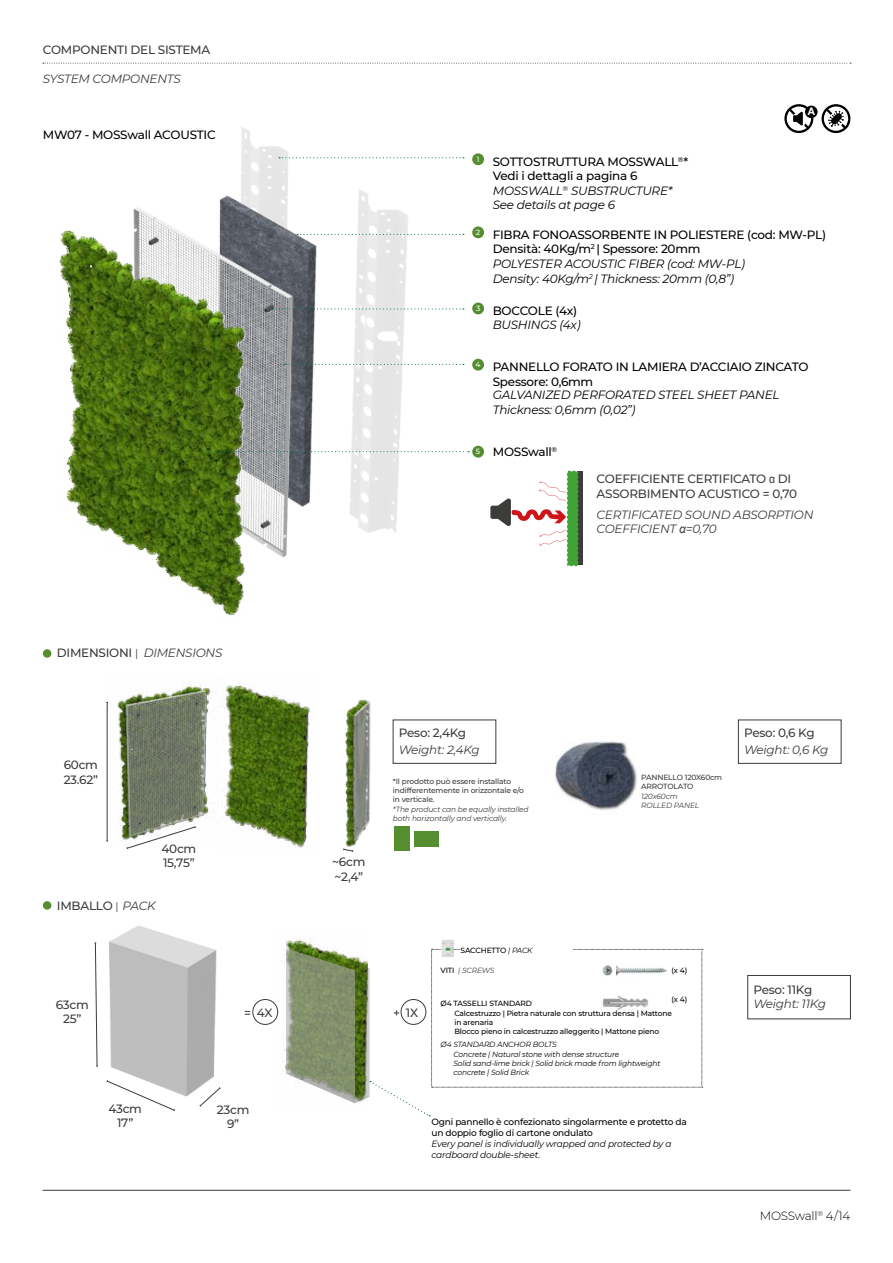
<style>
.page{position:relative;width:893px;height:1263px;background:#fff}
.page>*{position:absolute;margin:0;border:0;box-sizing:border-box;transform-origin:0 0}
.t1{font:500 12px/14.4px "Montserrat";letter-spacing:-.02em;color:#000}
.t2{font:500 12px/14.4px "Montserrat";letter-spacing:-.02em;color:#3c3c3b}
.t3{font:italic 12px/14.4px "Montserrat";letter-spacing:-.02em;color:#000}
.t4{font:italic 12px/14.4px "Montserrat";letter-spacing:-.02em;color:#3c3c3b}
.t5{font:300 12px "Montserrat";letter-spacing:-.02em;color:#000}
.t6{font:700 10.5px "Helvetica Neue";color:#fff}
.t7{font:500 9px/10.8px "Montserrat";letter-spacing:-.02em;color:#000}
.t8{font:italic 9px/10.8px "Montserrat";letter-spacing:-.02em;color:#000}
.t9{font:500 7.5px/9px "Montserrat";letter-spacing:-.02em;color:#000}
.t10{font:italic 7.5px/10.8px "Montserrat";letter-spacing:-.02em;color:#000}
.t11{font:500 7.5px/9px "Montserrat";letter-spacing:-.02em;color:#3c3c3b}
.t12{font:italic 7.5px/9px "Montserrat";letter-spacing:-.02em;color:#3c3c3b}
.t13{font:500 7.5px "Montserrat";color:#fff}
.t14{font:500 7.05px "Montserrat";color:#000}
.s1{font-family:"Arial Narrow";font-weight:400}
.s2{font-family:"Arial"}
.s3{font-weight:400;font-size:10.5px}
.s4{font-weight:400;font-style:italic}
.s5{font-weight:500;font-style:normal;color:#000}
</style>
<div class="page">
<hr style="left:43px;top:1190px;width:807px;height:1px;background:#3c3c3b">
<img style="left:241px;top:127px;width:178px;height:406px">
<img style="left:219px;top:178px;width:125px;height:340px">
<img style="left:133px;top:204px;width:190px;height:353px">
<img style="left:59px;top:224px;width:193px;height:392px">
<img style="left:221px;top:683px;width:89px;height:165px">
<img style="left:106px;top:682px;width:109px;height:163px">
<img style="left:345px;top:699px;width:26px;height:153px">
<img style="left:555px;top:741px;width:82px;height:70px">
<svg style="left:821px;top:104px;width:29px;height:29px"></svg>
<svg style="left:784px;top:104px;width:29px;height:29px"></svg>
<div style="left:805px;top:106px;width:13px;height:12px;background:#000;border-radius:50%"></div>
<div style="left:472px;top:153px;width:12px;height:12px;background:#558d31;border-radius:50%"></div>
<div style="left:472px;top:226px;width:12px;height:12px;background:#558d31;border-radius:50%"></div>
<div style="left:472px;top:303px;width:12px;height:11px;background:#558d31;border-radius:50%"></div>
<div style="left:472px;top:359px;width:12px;height:12px;background:#558d31;border-radius:50%"></div>
<div style="left:472px;top:446px;width:12px;height:12px;background:#558d31;border-radius:50%"></div>
<svg style="left:272px;top:308px;width:192px;height:2px"></svg>
<svg style="left:285px;top:364px;width:179px;height:1px"></svg>
<svg style="left:279px;top:157px;width:185px;height:1px"></svg>
<svg style="left:297px;top:234px;width:167px;height:1px"></svg>
<svg style="left:215px;top:451px;width:254px;height:1px"></svg>
<img style="left:94px;top:925px;width:164px;height:172px">
<img style="left:274px;top:939px;width:39px;height:131px">
<div style="left:747px;top:975px;width:104px;height:44px;border:1px solid #3c3c3b"></div>
<svg style="left:126px;top:826px;width:70px;height:23px"></svg>
<svg style="left:343px;top:848px;width:10px;height:4px"></svg>
<svg style="left:106px;top:1080px;width:69px;height:31px"></svg>
<svg style="left:199px;top:1087px;width:22px;height:20px"></svg>
<svg style="left:95px;top:942px;width:3px;height:125px"></svg>
<div style="left:43px;top:649px;width:8px;height:9px;background:#558d31;border-radius:50%"></div>
<div style="left:43px;top:901px;width:8px;height:9px;background:#558d31;border-radius:50%"></div>
<div style="left:253px;top:999px;width:25px;height:25px;border:1px solid #3c3c3b;border-radius:50%"></div>
<hr style="left:107px;top:702px;width:1px;height:139px;background:#3c3c3b">
<svg style="left:286px;top:946px;width:417px;height:170px"></svg>
<img style="left:441px;top:940px;width:13px;height:17px">
<div style="left:394px;top:827px;width:15px;height:24px;background:#558d31"></div>
<div style="left:415px;top:831px;width:24px;height:15px;background:#558d31"></div>
<svg style="left:43px;top:63px;width:808px;height:1px"></svg>
<div style="left:577px;top:472px;width:6px;height:93px;background:#3c3c3b"></div>
<svg style="left:490px;top:470px;width:89px;height:96px"></svg>
<p class="t2" style="left:43px;top:43px;width:169px">COMPONENTI DEL SISTEMA</p>
<p class="t4" style="left:43px;top:72px;width:139px">SYSTEM COMPONENTS</p>
<p class="t1" style="left:43px;top:128px;width:174px">MW07 - MOSSwall ACOUSTIC</p>
<p class="t6" style="left:808px;top:105px;width:9px">A</p>
<p class="t13" style="left:477px;top:155px;width:4px">1</p>
<p class="t1" style="left:493px;top:154px;width:197px">SOTTOSTRUTTURA MOSSWALL<sup>®</sup>*<br>Vedi i dettagli a pagina 6</p>
<p class="t3" style="left:493px;top:184px;width:181px">MOSSWALL<sup>®</sup> SUBSTRUCTURE*<br>See details at page 6</p>
<p class="t13" style="left:476px;top:228px;width:6px">2</p>
<p class="t1" style="left:493px;top:227px;width:335px">FIBRA FONOASSORBENTE IN POLIESTERE (cod: MW-PL)<br>Densità: 40Kg/m<sup>2</sup> | Spessore: 20mm</p>
<p class="t13" style="left:476px;top:304px;width:6px">3</p>
<p class="t3" style="left:493px;top:257px;width:254px">POLYESTER ACOUSTIC FIBER (cod: MW-PL)<br>Density: 40Kg/m<sup>2</sup> | Thickness: 20mm (0,8”)</p>
<p class="t3" style="left:493px;top:317px;width:89px">BUSHINGS (4x)</p>
<p class="t1" style="left:493px;top:304px;width:86px">BOCCOLE (4x)</p>
<p class="t13" style="left:476px;top:361px;width:7px">4</p>
<p class="t1" style="left:493px;top:360px;width:317px">PANNELLO FORATO IN LAMIERA D’ACCIAIO ZINCATO<br>Spessore: 0,6mm</p>
<p class="t3" style="left:493px;top:388px;width:288px">GALVANIZED PERFORATED STEEL SHEET PANEL<br>Thickness: 0,6mm (0,02”)</p>
<p class="t13" style="left:476px;top:448px;width:6px">5</p>
<p class="t14" style="left:552px;top:446px;width:7px">®</p>
<p class="t1" style="left:493px;top:444px;width:61px">MOSSwall</p>
<p class="t2" style="left:597px;top:472px;width:202px">COEFFICIENTE CERTIFICATO <span class="s1">α</span> DI<br>ASSORBIMENTO ACUSTICO = 0,70</p>
<p class="t4" style="left:597px;top:508px;width:218px">CERTIFICATED SOUND ABSORPTION<br>COEFFICIENT <span class="s2">α</span>=0,70</p>
<p class="t2" style="left:57px;top:646px;width:83px">DIMENSIONI <span class="s3">|</span></p>
<p class="t4" style="left:144px;top:646px;width:80px">DIMENSIONS</p>
<p class="t2" style="left:64px;top:758px;width:36px">60cm<br>23.62”</p>
<p class="t2" style="left:161px;top:841px;width:36px">40cm<br>15,75”</p>
<p class="t2" style="left:57px;top:898px;width:100px">IMBALLO <span class="s3">|</span> <span class="s4">PACK</span></p>
<p class="t2" style="left:56px;top:997px;width:35px;text-align:center">63cm<br>25”</p>
<p class="t2" style="left:399px;top:726px;width:69px">Peso: 2,4Kg</p>
<p class="t2" style="left:744px;top:726px;width:72px">Peso: 0,6 Kg</p>
<p class="t4" style="left:399px;top:743px;width:82px">Weight: 2,4Kg</p>
<p class="t4" style="left:744px;top:742px;width:86px">Weight: 0,6 Kg</p>
<p class="t2" style="left:332px;top:855px;width:35px">~6cm ~2,4”</p>
<p class="t11" style="left:393px;top:777px;width:132px">*Il prodotto può essere installato indifferentemente in orizzontale e/o in verticale.</p>
<p class="t12" style="left:393px;top:805px;width:137px">*The product can be equally installed both horizontally and vertically.</p>
<p class="t9" style="left:460px;top:945px;width:74px">SACCHETTO <span class="s4">| PACK</span></p>
<p class="t11" style="left:641px;top:773px;width:82px">PANNELLO 120X60cm<br>ARROTOLATO</p>
<p class="t12" style="left:641px;top:791px;width:60px">120x60cm<br>ROLLED PANEL</p>
<p class="t12" style="left:441px;top:966px;width:55px"><span class="s5">VITI</span> | SCREWS</p>
<p class="t9" style="left:672px;top:966px;width:17px">(x 4)</p>
<p class="t2" style="left:244px;top:1006px;width:30px">= 4X</p>
<p class="t2" style="left:393px;top:1006px;width:26px">+ 1X</p>
<p class="t9" style="left:672px;top:995px;width:17px">(x 4)</p>
<p class="t9" style="left:441px;top:998px;width:93px">Ø4 TASSELLI STANDARD</p>
<p class="t10" style="left:453px;top:1039px;width:167px;text-indent:-13px">Ø4 STANDARD ANCHOR BOLTS<br>Concrete | Natural stone with dense structure</p>
<p class="t10" style="left:453px;top:1059px;width:208px;line-height:9px">Solid sand-lime brick | Solid brick made from lightweight concrete | Solid Brick</p>
<p class="t9" style="left:454px;top:1009px;width:219px">Calcestruzzo | Pietra naturale con struttura densa | Mattone in arenaria<br>Blocco pieno in calcestruzzo alleggerito | Mattone pieno</p>
<p class="t2" style="left:753px;top:982px;width:60px">Peso: 11Kg</p>
<p class="t4" style="left:753px;top:997px;width:74px">Weight: 11Kg</p>
<p class="t2" style="left:108px;top:1101px;width:35px;text-align:center">43cm<br>17”</p>
<p class="t2" style="left:217px;top:1102px;width:34px;text-align:center">23cm<br>9”</p>
<p class="t7" style="left:431px;top:1116px;width:257px">Ogni pannello è confezionato singolarmente e protetto da un doppio foglio di cartone ondulato</p>
<p class="t8" style="left:431px;top:1139px;width:242px">Every panel is individually wrapped and protected by a cardboard double-sheet.</p>
<p class="t5" style="left:760px;top:1209px;width:92px">MOSSwall<sup>®</sup> 4/14</p>
</div>
